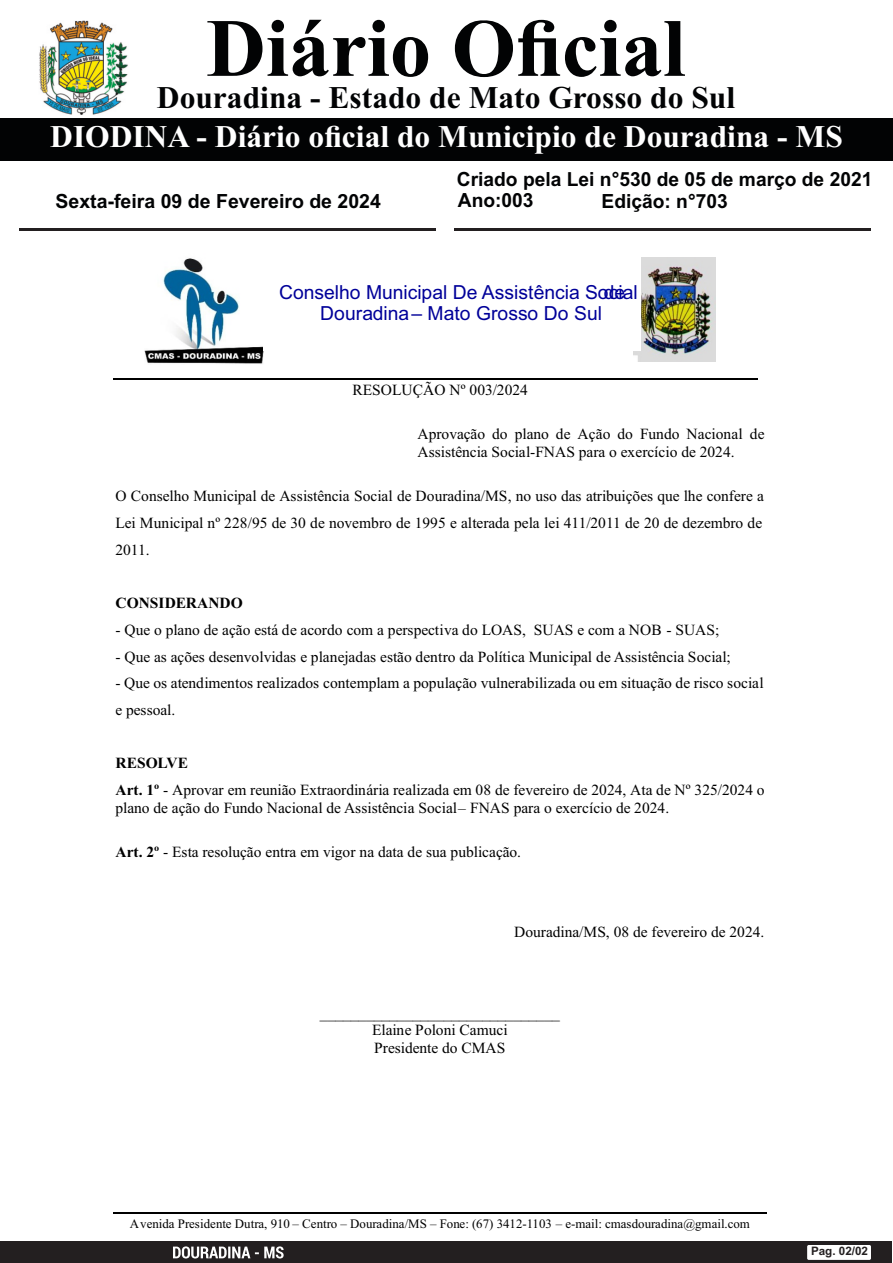
<style>
.page{position:relative;width:893px;height:1263px;background:#fff}
.page>*{position:absolute;margin:0;border:0;box-sizing:border-box;transform-origin:0 0}
.t1{font:700 82.5px "Times New Roman";color:#020304}
.t2{font:700 31.5px "Times New Roman";color:#fff}
.t3{font:700 31.5px "Times New Roman";color:#020304}
.t4{font:700 19.5px/21.6px "Arial";color:#020304}
.t5{font:19.35px/21.3px "Arial";color:#009;text-align:center}
.t6{font:15.45px/17.7px "Times New Roman";color:#000}
.t7{font:700 15.45px "Times New Roman";color:#000}
.t8{font:12.9px "Times New Roman";color:#000}
.t9{font:700 11.7px "Arial";color:#231f20}
.s1{font-weight:700}
</style>
<div class="page">
<div style="left:0;top:118px;width:893px;height:43px;background:#020304"></div>
<img style="left:39px;top:20px;width:89px;height:95px">
<div style="left:0;top:1242px;width:892px;height:21px;background:#231f20"></div>
<div style="left:807px;top:1245px;width:64px;height:15px;background:#fff;border-radius:2px"></div>
<svg style="left:173px;top:1246px;width:111px;height:12px"></svg>
<hr style="left:455px;top:229px;width:416px;height:2px;background:#231f20">
<hr style="left:19px;top:229px;width:416px;height:2px;background:#231f20">
<img style="left:145px;top:258px;width:119px;height:106px">
<hr style="left:114px;top:379px;width:644px;height:1px;background:#000">
<hr style="left:114px;top:378px;width:644px;height:1px;background:#000">
<hr style="left:114px;top:1212px;width:653px;height:1px;background:#000">
<hr style="left:114px;top:1214px;width:653px;height:1px;background:#000">
<img style="left:633px;top:257px;width:82px;height:105px">
<div style="left:263px;top:255px;width:377px;height:96px;background:#fff"></div>
<h1 class="t1" style="left:206px;top:20px;width:481px">Diário Oficial</h1>
<h2 class="t3" style="left:157px;top:87px;width:580px">Douradina - Estado de Mato Grosso do Sul</h2>
<h2 class="t2" style="left:50px;top:126px;width:794px">DIODINA - Diário oficial do Municipio de Douradina - MS</h2>
<p class="t4" style="left:56px;top:192px;width:327px">Sexta-feira 09 de Fevereiro de 2024</p>
<p class="t4" style="left:457px;top:170px;width:417px">Criado pela Lei n°530 de 05 de março de 2021<br>Ano:003</p>
<p class="t4" style="left:602px;top:192px;width:128px">Edição: n°703</p>
<p class="t5" style="left:279px;top:283px;width:360px">Conselho Municipal De Assistência Sodcieal<br>Douradina– Mato Grosso Do Sul</p>
<p class="t6" style="left:353px;top:382px;width:177px">RESOLUÇÃO Nº 003/2024</p>
<p class="t6" style="left:417px;top:426px;width:349px">Aprovação do plano de Ação do Fundo Nacional de<br>Assistência Social-FNAS para o exercício de 2024.</p>
<p class="t6" style="left:115px;top:484px;width:650px;line-height:26.7px;text-align:justify">O Conselho Municipal de Assistência Social de Douradina/MS, no uso das atribuições que lhe confere a Lei Municipal nº 228/95 de 30 de novembro de 1995 e alterada pela lei 411/2011 de 20 de dezembro de 2011.</p>
<p class="t7" style="left:115px;top:597px;width:129px">CONSIDERANDO</p>
<p class="t6" style="left:115px;top:622px;width:606px">- Que o plano de ação está de acordo com a perspectiva do LOAS, SUAS e com a NOB - SUAS;</p>
<p class="t6" style="left:115px;top:649px;width:617px">- Que as ações desenvolvidas e planejadas estão dentro da Política Municipal de Assistência Social;</p>
<p class="t6" style="left:115px;top:671px;width:650px;line-height:26.8px">- Que os atendimentos realizados contemplam a população vulnerabilizada ou em situação de risco social e pessoal.</p>
<p class="t6" style="left:115px;top:751px;width:651px;line-height:26.7px"><span class="s1">RESOLVE<br>Art. 1º</span> - Aprovar em reunião Extraordinária realizada em 08 de fevereiro de 2024, Ata de Nº 325/2024 o</p>
<p class="t6" style="left:115px;top:800px;width:555px">plano de ação do Fundo Nacional de Assistência Social– FNAS para o exercício de 2024.</p>
<p class="t6" style="left:115px;top:845px;width:407px"><span class="s1">Art. 2º</span> - Esta resolução entra em vigor na data de sua publicação.</p>
<p class="t6" style="left:514px;top:925px;width:252px">Douradina/MS, 08 de fevereiro de 2024.</p>
<p class="t6" style="left:320px;top:1005px;width:241px;text-align:center">_______________________________<br>Elaine Poloni Camuci<br>Presidente do CMAS</p>
<p class="t8" style="left:130px;top:1218px;width:621px">Avenida Presidente Dutra, 910 – Centro – Douradina/MS – Fone: (67) 3412-1103 – e-mail: cmasdouradina@gmail.com</p>
<p class="t9" style="left:811px;top:1247px;width:59px">Pag. 02/02</p>
</div>
